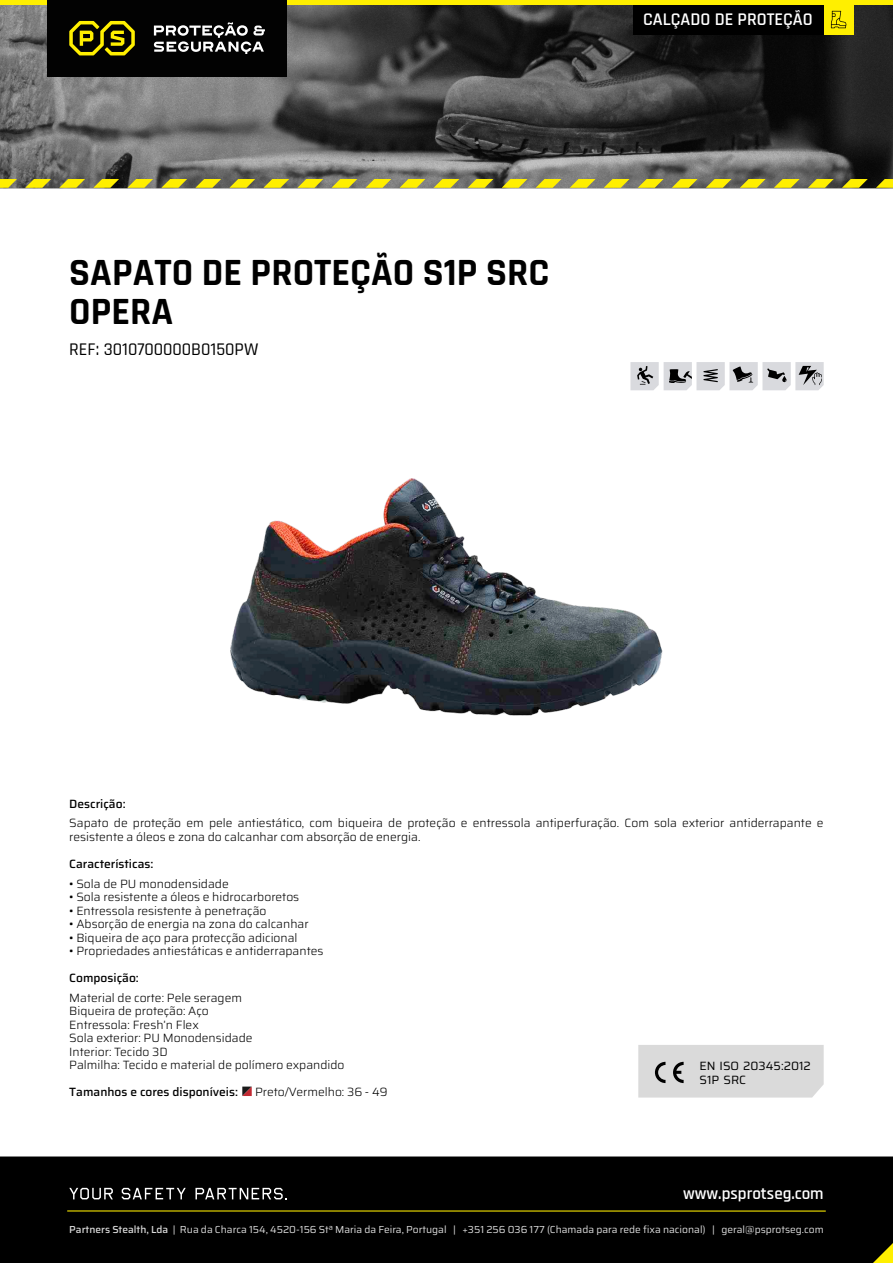
<style>
.page{position:relative;width:893px;height:1263px;background:#fff}
.page>*{position:absolute;margin:0;border:0;box-sizing:border-box;transform-origin:0 0}
.t1{font:700 39px/39px "Rajdhani";color:#000}
.t2{font:500 18px "Rajdhani";color:#000}
.t3{font:600 18px "Rajdhani";color:#fff}
.t4{font:600 16.95px "Rajdhani";color:#fff}
.t5{font:300 12px/13.5px "Saira";color:#000}
.t6{font:500 12px "Saira";color:#000}
.t7{font:12px/13.6px "Saira";color:#000}
.t8{font:10.2px "Saira";color:#dadada}
.s1{font-weight:500}
</style>
<div class="page">
<img style="left:0;top:5px;width:893px;height:183px">
<div style="left:0;top:1156px;width:893px;height:107px;background:#000"></div>
<svg style="left:69px;top:1188px;width:44px;height:11px"></svg>
<svg style="left:122px;top:1188px;width:64px;height:11px"></svg>
<svg style="left:195px;top:1188px;width:92px;height:11px"></svg>
<hr style="left:67px;top:1210px;width:759px;height:1px;background:#ffef00">
<div style="left:638px;top:1045px;width:186px;height:52px;background:#dadada"></div>
<div style="left:0;top:0;width:893px;height:5px;background:#ffef00"></div>
<div style="left:47px;top:0;width:240px;height:76px;background:#020202"></div>
<svg style="left:154px;top:22px;width:111px;height:32px"></svg>
<svg style="left:69px;top:21px;width:66px;height:34px"></svg>
<div style="left:633px;top:5px;width:191px;height:29px;background:#000"></div>
<div style="left:824px;top:5px;width:29px;height:29px;background:#ffef00"></div>
<svg style="left:831px;top:11px;width:15px;height:17px"></svg>
<svg style="left:873px;top:1243px;width:20px;height:20px"></svg>
<svg style="left:0;top:179px;width:17px;height:9px"></svg>
<svg style="left:263px;top:179px;width:26px;height:9px"></svg>
<svg style="left:536px;top:179px;width:25px;height:9px"></svg>
<svg style="left:740px;top:179px;width:26px;height:9px"></svg>
<svg style="left:127px;top:179px;width:26px;height:9px"></svg>
<svg style="left:400px;top:179px;width:25px;height:9px"></svg>
<svg style="left:672px;top:179px;width:26px;height:9px"></svg>
<svg style="left:876px;top:179px;width:17px;height:9px"></svg>
<svg style="left:59px;top:179px;width:26px;height:9px"></svg>
<svg style="left:331px;top:179px;width:26px;height:9px"></svg>
<svg style="left:604px;top:179px;width:25px;height:9px"></svg>
<svg style="left:808px;top:179px;width:26px;height:9px"></svg>
<svg style="left:195px;top:179px;width:26px;height:9px"></svg>
<svg style="left:468px;top:179px;width:25px;height:9px"></svg>
<svg style="left:25px;top:179px;width:26px;height:9px"></svg>
<svg style="left:297px;top:179px;width:26px;height:9px"></svg>
<svg style="left:570px;top:179px;width:25px;height:9px"></svg>
<svg style="left:774px;top:179px;width:26px;height:9px"></svg>
<svg style="left:161px;top:179px;width:26px;height:9px"></svg>
<svg style="left:434px;top:179px;width:25px;height:9px"></svg>
<svg style="left:706px;top:179px;width:26px;height:9px"></svg>
<svg style="left:93px;top:179px;width:26px;height:9px"></svg>
<svg style="left:366px;top:179px;width:25px;height:9px"></svg>
<svg style="left:638px;top:179px;width:26px;height:9px"></svg>
<svg style="left:842px;top:179px;width:26px;height:9px"></svg>
<svg style="left:229px;top:179px;width:26px;height:9px"></svg>
<svg style="left:502px;top:179px;width:25px;height:9px"></svg>
<svg style="left:630px;top:362px;width:194px;height:28px;background:#c0c1c4"></svg>
<svg style="left:242px;top:1086px;width:10px;height:10px"></svg>
<img style="left:231px;top:478px;width:431px;height:238px">
<h1 class="t1" style="left:69px;top:254px;width:482px">SAPATO DE PROTEÇÃO S1P SRC<br>OPERA</h1>
<h2 class="t2" style="left:69px;top:338px;width:191px">REF: 3010700000B0150PW</h2>
<h2 class="t3" style="left:643px;top:8px;width:171px">CALÇADO DE PROTEÇÃO</h2>
<p class="t6" style="left:69px;top:794px;width:58px">Descrição:</p>
<p class="t5" style="left:69px;top:816px;width:756px">Sapato de proteção em pele antiestático, com biqueira de proteção e entressola antiperfuração. Com sola exterior antiderrapante e resistente a óleos e zona do calcanhar com absorção de energia.</p>
<p class="t6" style="left:69px;top:854px;width:86px">Características:</p>
<p class="t5" style="left:69px;top:876px;width:161px">• Sola de PU monodensidade</p>
<p class="t5" style="left:69px;top:890px;width:231px">• Sola resistente a óleos e hidrocarboretos</p>
<p class="t5" style="left:69px;top:903px;width:199px">• Entressola resistente à penetração</p>
<p class="t5" style="left:69px;top:917px;width:241px">• Absorção de energia na zona do calcanhar</p>
<p class="t5" style="left:69px;top:930px;width:230px">• Biqueira de aço para protecção adicional</p>
<p class="t5" style="left:69px;top:944px;width:256px">• Propriedades antiestáticas e antiderrapantes</p>
<p class="t6" style="left:69px;top:968px;width:71px">Composição:</p>
<p class="t5" style="left:69px;top:990px;width:277px">Material de corte: Pele seragem<br>Biqueira de proteção: Aço<br>Entressola: Fresh’n Flex<br>Sola exterior: PU Monodensidade<br>Interior: Tecido 3D<br>Palmilha: Tecido e material de polímero expandido</p>
<p class="t6" style="left:69px;top:1082px;width:170px">Tamanhos e cores disponíveis:</p>
<p class="t5" style="left:255px;top:1085px;width:134px">Preto/Vermelho: 36 - 49</p>
<p class="t7" style="left:699px;top:1059px;width:113px">EN ISO 20345:2012<br>S1P SRC</p>
<h3 class="t4" style="left:683px;top:1183px;width:142px">www.psprotseg.com</h3>
<p class="t8" style="left:69px;top:1221px;width:756px"><span class="s1">Partners Stealth, Lda</span> | Rua da Charca 154, 4520-156 Stª Maria da Feira, Portugal | +351 256 036 177 (Chamada para rede fixa nacional) | geral@psprotseg.com</p>
</div>
